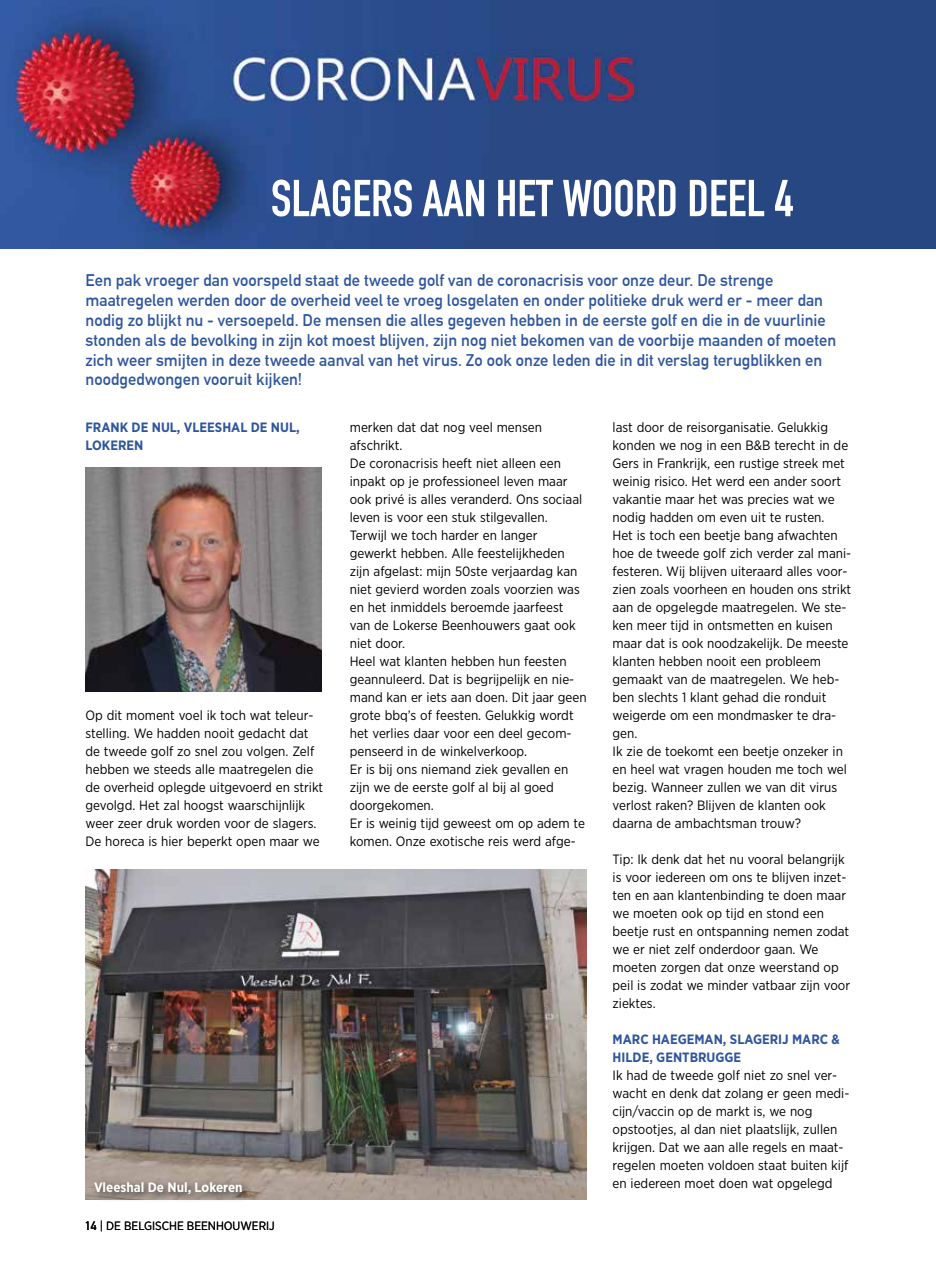
<style>
.page{position:relative;width:936px;height:1263px;background:#fff}
.page>*{position:absolute;margin:0;border:0;box-sizing:border-box;transform-origin:0 0}
.t1{font:700 51px "DIN Condensed";color:#fff}
.t2{font:700 16.5px/19.8px "DIN Alternate";color:#2f569d}
.t3{font:13.5px/18px "Gotham Narrow";color:#000}
.t4{font:700 13.5px/18px "Gotham Narrow";color:#2f569d}
.t5{font:700 13.5px "Gotham Narrow";color:#fff}
.t6{font:12px "Gotham Narrow";color:#000}
.s1{font-family:"DIN Alternate";font-weight:700}
</style>
<div class="page">
<div style="left:0;top:0;width:935px;height:249px;background:#274782"></div>
<img style="left:0;top:0;width:638px;height:249px">
<img style="left:85px;top:870px;width:501px;height:329px">
<div style="left:90px;top:1177px;width:163px;height:27px;background:#000;opacity:.75"></div>
<img style="left:85px;top:468px;width:236px;height:223px">
<h1 class="t1" style="left:271px;top:168px;width:524px">SLAGERS AAN HET WOORD DEEL 4</h1>
<p class="t2" style="left:85px;top:269px;width:752px">Een pak vroeger dan voorspeld staat de tweede golf van de coronacrisis voor onze deur. De strenge maatregelen werden door de overheid veel te vroeg losgelaten en onder politieke druk werd er - meer dan nodig zo blijkt nu - versoepeld. De mensen die alles gegeven hebben in de eerste golf en die in de vuurlinie stonden als de bevolking in zijn kot moest blijven, zijn nog niet bekomen van de voorbije maanden of moeten zich weer smijten in deze tweede aanval van het virus. Zo ook onze leden die in dit verslag terugblikken en noodgedwongen vooruit kijken!</p>
<p class="t3" style="left:612px;top:418px;width:240px">last door de reisorganisatie. Gelukkig konden we nog in een B&amp;B terecht in de Gers in Frankrijk, een rustige streek met weinig risico. Het werd een ander soort vakantie maar het was precies wat we nodig hadden om even uit te rusten.<br>Het is toch een beetje bang afwachten hoe de tweede golf zich verder zal mani&shy;festeren. Wij blijven uiteraard alles voor&shy;zien zoals voorheen en houden ons strikt aan de opgelegde maatregelen. We ste&shy;ken meer tijd in ontsmetten en kuisen maar dat is ook noodzakelijk. De meeste klanten hebben nooit een probleem gemaakt van de maatregelen. We heb&shy;ben slechts 1 klant gehad die ronduit weigerde om een mondmasker te dra&shy;gen.<br>Ik zie de toekomt een beetje onzeker in en heel wat vragen houden me toch wel bezig. Wanneer zullen we van dit virus verlost raken? Blijven de klanten ook daarna de ambachtsman trouw?</p>
<p class="t3" style="left:612px;top:850px;width:239px">Tip: Ik denk dat het nu vooral belangrijk is voor iedereen om ons te blijven inzet&shy;ten en aan klantenbinding te doen maar we moeten ook op tijd en stond een beetje rust en ontspanning nemen zodat we er niet zelf onderdoor gaan. We moeten zorgen dat onze weerstand op peil is zodat we minder vatbaar zijn voor ziektes.</p>
<p class="t4" style="left:612px;top:1030px;width:229px">MARC HAEGEMAN, SLAGERIJ MARC &amp;<br>HILDE, GENTBRUGGE</p>
<p class="t3" style="left:612px;top:1066px;width:238px">Ik had de tweede golf niet zo snel ver&shy;wacht en denk dat zolang er geen medi&shy;cijn/vaccin op de markt is, we nog opstootjes, al dan niet plaatslijk, zullen krijgen. Dat we aan alle regels en maat&shy;regelen moeten voldoen staat buiten kijf en iedereen moet doen wat opgelegd</p>
<p class="t3" style="left:350px;top:418px;width:238px">merken dat dat nog veel mensen afschrikt.<br>De coronacrisis heeft niet alleen een inpakt op je professioneel leven maar ook privé is alles veranderd. Ons sociaal leven is voor een stuk stilgevallen.<br>Terwijl we toch harder en langer gewerkt hebben. Alle feestelijkheden zijn afgelast: mijn 50ste verjaardag kan niet gevierd worden zoals voorzien was en het inmiddels beroemde jaarfeest van de Lokerse Beenhouwers gaat ook niet door.<br>Heel wat klanten hebben hun feesten geannuleerd. Dat is begrijpelijk en nie&shy;mand kan er iets aan doen. Dit jaar geen grote bbq’s of feesten. Gelukkig wordt het verlies daar voor een deel gecom&shy;penseerd in de winkelverkoop.<br>Er is bij ons niemand ziek gevallen en zijn we de eerste golf al bij al goed doorgekomen.<br>Er is weinig tijd geweest om op adem te komen. Onze exotische reis werd afge-</p>
<p class="t4" style="left:85px;top:418px;width:216px">FRANK DE NUL, VLEESHAL DE NUL,<br>LOKEREN</p>
<p class="t3" style="left:85px;top:706px;width:239px">Op dit moment voel ik toch wat teleur&shy;stelling. We hadden nooit gedacht dat de tweede golf zo snel zou volgen. Zelf hebben we steeds alle maatregelen die de overheid oplegde uitgevoerd en strikt gevolgd. Het zal hoogst waarschijnlijk weer zeer druk worden voor de slagers.<br>De horeca is hier beperkt open maar we</p>
<p class="t5" style="left:94px;top:1178px;width:150px">Vleeshal De Nul, Lokeren</p>
<p class="t6" style="left:85px;top:1218px;width:191px"><span class="s1">14</span> | DE BELGISCHE BEENHOUWERIJ</p>
</div>
